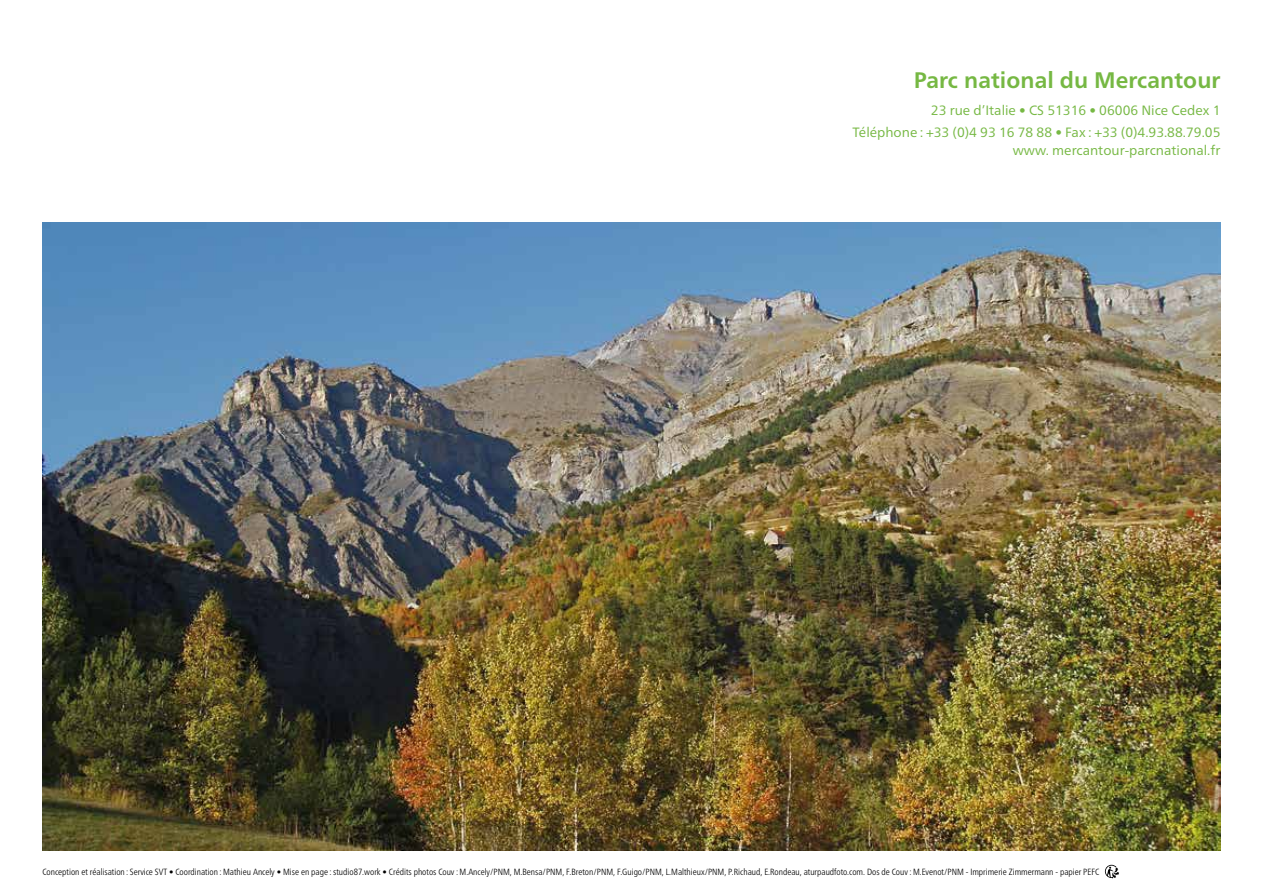
<style>
.page{position:relative;width:1263px;height:893px;background:#fff}
.page>*{position:absolute;margin:0;border:0;box-sizing:border-box;transform-origin:0 0}
.t1{font:700 22.5px "Frutiger Neue LTW1 G";letter-spacing:.005em;color:#76b843}
.t2{font:13.5px/22.2px "Frutiger Neue LTW1 G";color:#76b843;text-align:right}
.t3{font:300 condensed 9px "Frutiger Neue LTW1 G";color:#000}
</style>
<div class="page">
<img style="left:43px;top:222px;width:1177px;height:628px">
<svg style="left:1105px;top:865px;width:14px;height:14px"></svg>
<h1 class="t1" style="left:914px;top:67px;width:308px">Parc national du Mercantour</h1>
<h2 class="t2" style="left:853px;top:99px;width:369px">23 rue d’Italie • CS 51316 • 06006 Nice Cedex 1<br>Téléphone : +33 (0)4 93 16 78 88 • Fax : +33 (0)4.93.88.79.05</h2>
<h2 class="t2" style="left:1013px;top:139px;width:209px">www. mercantour-parcnational.fr</h2>
<p class="t3" style="left:43px;top:867px;width:1058px">Conception et réalisation : Service SVT • Coordination : Mathieu Ancely • Mise en page : studio87.work • Crédits photos Couv : M.Ancely/PNM, M.Bensa/PNM, F.Breton/PNM, F.Guigo/PNM, L.Malthieux/PNM, P.Richaud, E.Rondeau, aturpaudfoto.com. Dos de Couv : M.Evenot/PNM - Imprimerie Zimmermann - papier PEFC</p>
</div>
